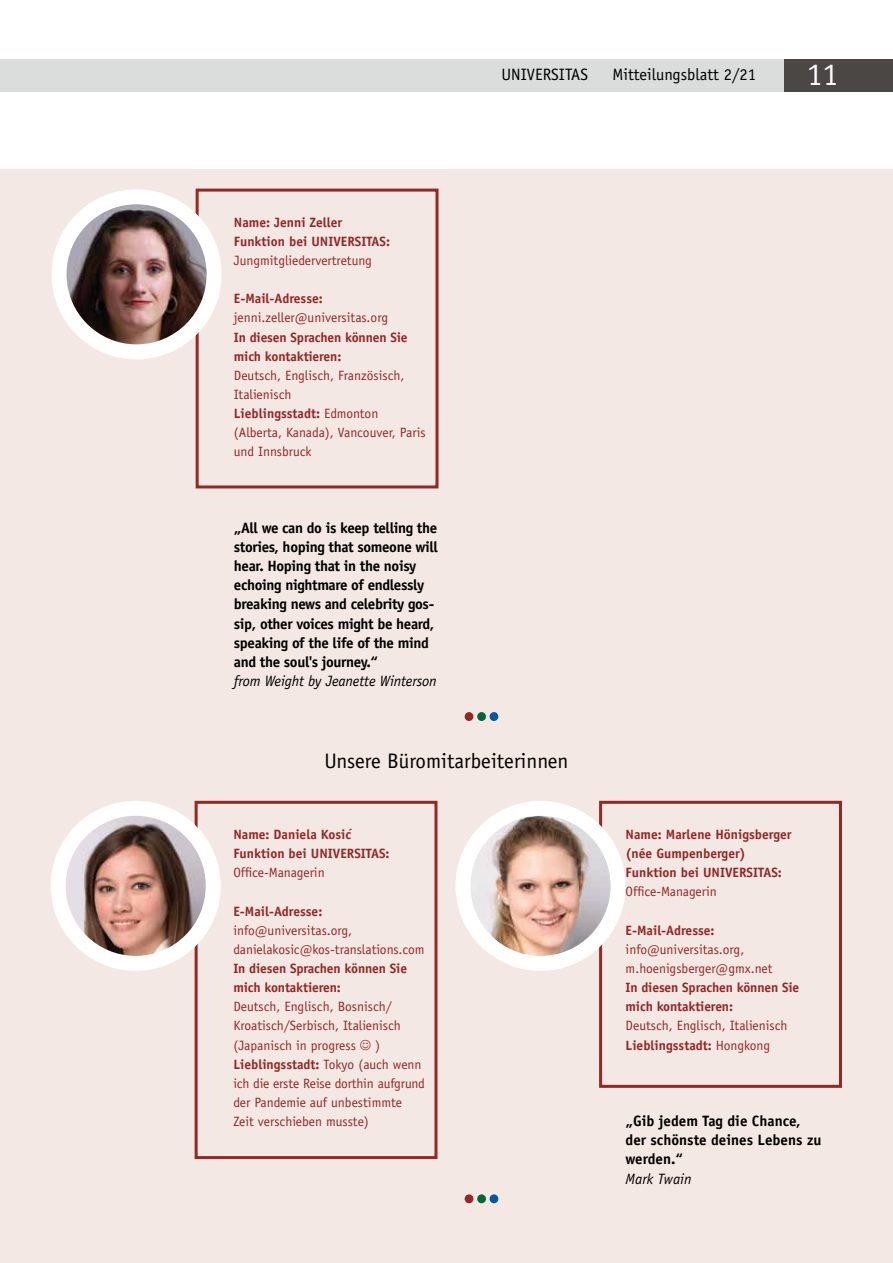
<style>
.page{position:relative;width:893px;height:1263px;background:#fff}
.page>*{position:absolute;margin:0;border:0;box-sizing:border-box;transform-origin:0 0}
.t1{font:31.5px "Officina Serif Std";color:#fff}
.t2{font:21px "Officina Sans Std";color:#000}
.t3{font:16.5px "Officina Sans Std";color:#000}
.t4{font:700 15px/19.2px "Officina Sans Std";letter-spacing:-.025em;color:#000}
.t5{font:700 15px/19.2px "Officina Sans Std";color:#000}
.t6{font:italic 15px "Officina Sans Std";letter-spacing:-.01em;color:#000}
.t7{font:15px "Officina Sans Std";color:#932825}
.t8{font:13.5px/19.2px "Officina Sans Std";color:#932825}
.t9{font:700 13.5px/19.2px "Officina Sans Std";color:#932825}
.s1{font-weight:700}
</style>
<div class="page">
<div style="left:0;top:59px;width:893px;height:33px;background:#dbdcdc"></div>
<div style="left:784px;top:59px;width:109px;height:33px;background:#4b4745"></div>
<div style="left:0;top:169px;width:893px;height:1094px;background:#f4e8e4"></div>
<div style="left:195px;top:801px;width:242px;height:358px;border:3px solid #932825"></div>
<div style="left:599px;top:801px;width:243px;height:287px;border:3px solid #932825"></div>
<div style="left:196px;top:189px;width:242px;height:299px;border:3px solid #932825"></div>
<img style="left:59px;top:197px;width:155px;height:155px;border-radius:78px">
<div style="left:52px;top:189px;width:170px;height:170px;border:15px solid #fff;border-radius:50%"></div>
<div style="left:465px;top:712px;width:8px;height:9px;background:#932825;border-radius:4px"></div>
<div style="left:477px;top:712px;width:9px;height:9px;background:#00673a;border-radius:4px"></div>
<div style="left:490px;top:712px;width:8px;height:9px;background:#00599e;border-radius:4px"></div>
<div style="left:465px;top:1194px;width:8px;height:9px;background:#932825;border-radius:4px"></div>
<div style="left:477px;top:1194px;width:9px;height:9px;background:#00673a;border-radius:4px"></div>
<div style="left:490px;top:1194px;width:8px;height:9px;background:#00599e;border-radius:4px"></div>
<img style="left:58px;top:808px;width:155px;height:155px;border-radius:78px">
<div style="left:51px;top:801px;width:170px;height:170px;border:15px solid #fff;border-radius:50%"></div>
<img style="left:463px;top:808px;width:155px;height:155px;border-radius:78px">
<div style="left:455px;top:801px;width:171px;height:170px;border:15px solid #fff;border-radius:50%"></div>
<p class="t9" style="left:234px;top:212px;width:158px">Name: Jenni Zeller<br>Funktion bei UNIVERSITAS:</p>
<p class="t8" style="left:234px;top:251px;width:140px">Jungmitgliedervertretung</p>
<p class="t9" style="left:234px;top:289px;width:91px">E-Mail-Adresse:</p>
<p class="t8" style="left:234px;top:308px;width:156px">jenni.zeller@universitas.org</p>
<p class="t9" style="left:234px;top:327px;width:175px">In diesen Sprachen können Sie mich kontaktieren:</p>
<p class="t8" style="left:234px;top:366px;width:193px">Deutsch, Englisch, Französisch,<br>Italienisch<br><span class="s1">Lieblingsstadt:</span> Edmonton (Alberta, Kanada), Vancouver, Paris und Innsbruck</p>
<p class="t4" style="left:234px;top:518px;width:206px">„All we can do is keep telling the stories, hoping that someone will hear. Hoping that in the noisy echoing nightmare of endlessly breaking news and celebrity gos&shy;sip, other voices might be heard, speaking of the life of the mind and the soul's journey.“</p>
<p class="t6" style="left:234px;top:672px;width:204px">from Weight by Jeanette Winterson</p>
<p class="t3" style="left:501px;top:65px;width:88px">UNIVERSITAS</p>
<p class="t3" style="left:612px;top:65px;width:145px">Mitteilungsblatt 2/21</p>
<h1 class="t1" style="left:807px;top:56px;width:33px">11</h1>
<h2 class="t2" style="left:324px;top:748px;width:245px">Unsere Büromitarbeiterinnen</h2>
<p class="t7" style="left:348px;top:825px;width:6px">´</p>
<p class="t9" style="left:626px;top:825px;width:168px">Name: Marlene Hönigsberger (née Gumpenberger)<br>Funktion bei UNIVERSITAS:</p>
<p class="t8" style="left:626px;top:882px;width:93px">Office-Managerin</p>
<p class="t9" style="left:626px;top:920px;width:91px">E-Mail-Adresse:</p>
<p class="t8" style="left:626px;top:940px;width:149px">info@universitas.org, m.hoenigsberger@gmx.net</p>
<p class="t9" style="left:626px;top:978px;width:175px">In diesen Sprachen können Sie mich kontaktieren:</p>
<p class="t8" style="left:626px;top:1016px;width:164px">Deutsch, Englisch, Italienisch<br><span class="s1">Lieblingsstadt:</span> Hongkong</p>
<p class="t9" style="left:233px;top:825px;width:158px">Name: Daniela Kosic<br>Funktion bei UNIVERSITAS:</p>
<p class="t8" style="left:233px;top:863px;width:93px">Office-Managerin</p>
<p class="t9" style="left:233px;top:901px;width:91px">E-Mail-Adresse:</p>
<p class="t8" style="left:233px;top:920px;width:193px">info@universitas.org, danielakosic@kos-translations.com</p>
<p class="t9" style="left:233px;top:959px;width:175px">In diesen Sprachen können Sie mich kontaktieren:</p>
<p class="t8" style="left:233px;top:997px;width:169px">Deutsch, Englisch, Bosnisch/<br>Kroatisch/Serbisch, Italienisch (Japanisch in progress</p>
<p class="t8" style="left:233px;top:1035px;width:193px;text-indent:142px">)<br><span class="s1">Lieblingsstadt:</span> Tokyo (auch wenn ich die erste Reise dorthin aufgrund der Pandemie auf unbestimmte<br>Zeit verschieben musste)</p>
<p class="t5" style="left:626px;top:1111px;width:197px">„Gib jedem Tag die Chance, der schönste deines Lebens zu werden.“</p>
<p class="t6" style="left:626px;top:1170px;width:68px">Mark Twain</p>
</div>
